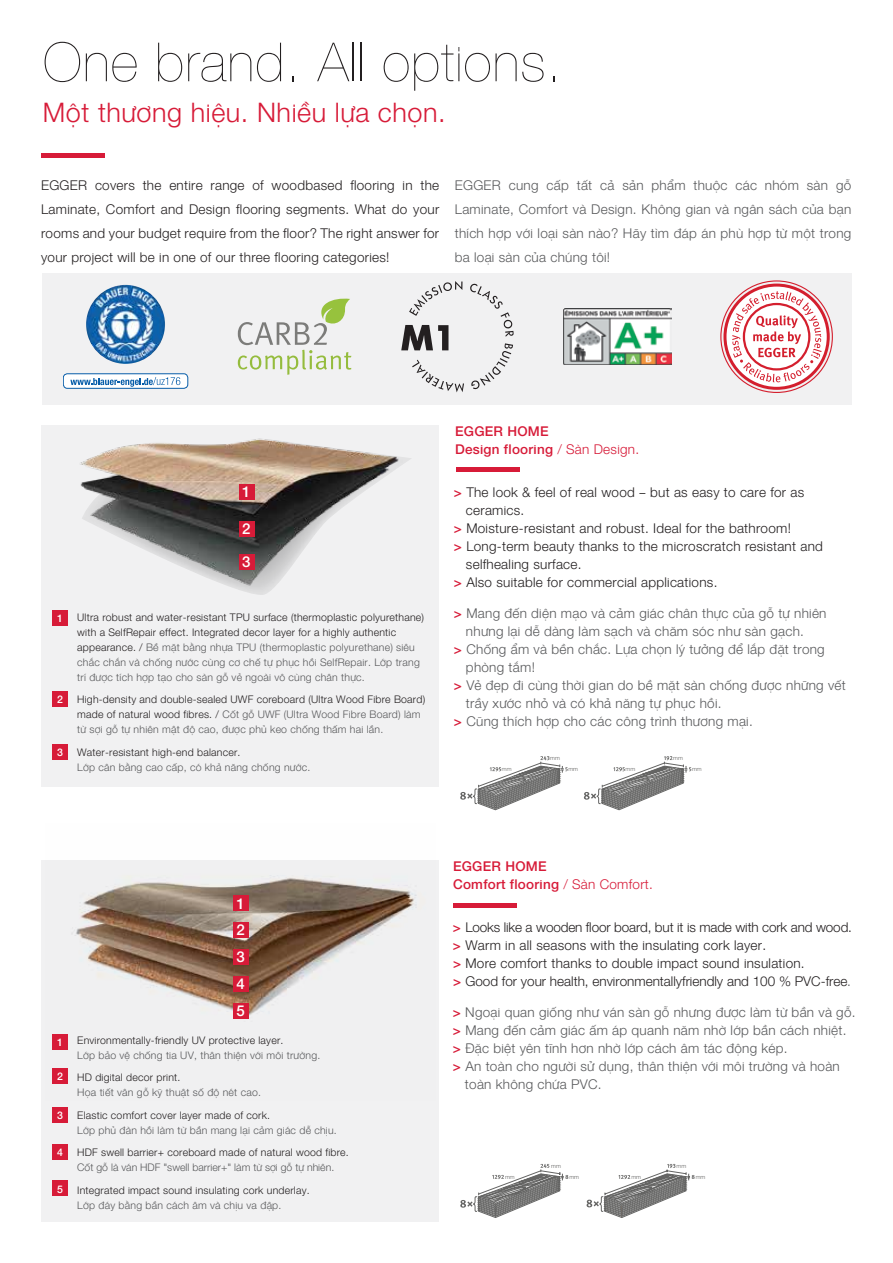
<style>
.page{position:relative;width:893px;height:1263px;background:#fff}
.page>*{position:absolute;margin:0;border:0;box-sizing:border-box;transform-origin:0 0}
.t1{font:300 54px "Hafele Helve N Ultra";letter-spacing:.02em;color:#231f20}
.t2{font:27px "Hafele Helve N Light";letter-spacing:.02em;color:#d71b38}
.t3{font:15px/26.8px "Hafele Helve N medium";color:#fff;text-align:justify}
.t4{font:13.5px/24px "Hafele Helve N Light";letter-spacing:.02em;color:#58595b;text-align:justify}
.t5{font:13.5px/24px "Hafele Helve N Light";letter-spacing:.02em;color:#231f20;text-align:justify}
.t6{font:13.5px/18px "Hafele Helve N Light";color:#231f20}
.t7{font:13.5px/18px "Hafele Helve N medium";letter-spacing:.02em;color:#d71b38}
.t8{font:10.5px/15px "Hafele Helve N Light";letter-spacing:.02em;color:#58595b}
.t9{font:10.5px/15px "Hafele Helve N Light";letter-spacing:.02em;color:#231f20}
.t10{font:10.5px "Hafele Helve N Light";color:#58595b}
.t11{font:10.5px "Hafele Helve N medium";color:#fff}
.t12{font:5.85px "Hafele Helve N Light";letter-spacing:-.005em;color:#646463}
.s1{color:#231f20}
.s2{color:#58595b}
.s3{font-family:"Hafele Helve N Light"}
.s4{font-family:"Hafele Helve N medium";color:#d71b38}
.s5{font-family:"Myriad Pro"}
</style>
<div class="page">
<div style="left:42px;top:425px;width:397px;height:362px;background:#f1f1f2"></div>
<div style="left:42px;top:273px;width:809px;height:131px;background:#f1f1f2"></div>
<div style="left:42px;top:860px;width:397px;height:362px;background:#f1f1f2"></div>
<img style="left:52px;top:875px;width:365px;height:209px">
<div style="left:233px;top:896px;width:15px;height:15px;background:#d71b38"></div>
<div style="left:233px;top:923px;width:15px;height:15px;background:#d71b38"></div>
<div style="left:233px;top:949px;width:15px;height:16px;background:#d71b38"></div>
<div style="left:233px;top:976px;width:15px;height:16px;background:#d71b38"></div>
<div style="left:233px;top:1003px;width:15px;height:15px;background:#d71b38"></div>
<div style="left:53px;top:691px;width:15px;height:16px;background:#d71b38"></div>
<div style="left:53px;top:610px;width:15px;height:15px;background:#d71b38"></div>
<div style="left:53px;top:744px;width:15px;height:16px;background:#d71b38"></div>
<div style="left:53px;top:1068px;width:15px;height:16px;background:#d71b38"></div>
<div style="left:53px;top:1034px;width:15px;height:15px;background:#d71b38"></div>
<div style="left:53px;top:1107px;width:15px;height:15px;background:#d71b38"></div>
<div style="left:53px;top:1144px;width:15px;height:15px;background:#d71b38"></div>
<div style="left:53px;top:1181px;width:15px;height:15px;background:#d71b38"></div>
<img style="left:80px;top:438px;width:331px;height:150px">
<div style="left:239px;top:484px;width:15px;height:15px;background:#d71b38"></div>
<div style="left:239px;top:521px;width:15px;height:16px;background:#d71b38"></div>
<div style="left:239px;top:554px;width:15px;height:16px;background:#d71b38"></div>
<svg style="left:460px;top:756px;width:108px;height:54px"></svg>
<svg style="left:584px;top:756px;width:107px;height:54px"></svg>
<svg style="left:460px;top:1164px;width:108px;height:54px"></svg>
<svg style="left:587px;top:1164px;width:108px;height:54px"></svg>
<hr style="left:456px;top:467px;width:64px;height:4px;background:#d71b38">
<div style="left:453px;top:903px;width:64px;height:5px;background:#d71b38"></div>
<div style="left:41px;top:153px;width:64px;height:5px;background:#d71b38"></div>
<svg style="left:725px;top:285px;width:103px;height:103px"></svg>
<div style="left:723px;top:284px;width:107px;height:106px;border:3px solid #d41f2e;border-radius:50%"></div>
<svg style="left:732px;top:291px;width:89px;height:91px"></svg>
<svg style="left:238px;top:298px;width:113px;height:77px"></svg>
<svg style="left:401px;top:325px;width:47px;height:25px"></svg>
<svg style="left:409px;top:281px;width:53px;height:35px"></svg>
<svg style="left:470px;top:283px;width:44px;height:54px"></svg>
<svg style="left:471px;top:343px;width:42px;height:46px"></svg>
<svg style="left:412px;top:360px;width:52px;height:32px"></svg>
<img style="left:563px;top:308px;width:108px;height:57px">
<div style="left:63px;top:374px;width:125px;height:14px;background:#fff;border-radius:4px"></div>
<div style="left:63px;top:374px;width:125px;height:14px;border:1px solid #075da9;border-radius:4px"></div>
<svg style="left:70px;top:377px;width:110px;height:10px"></svg>
<img style="left:86px;top:285px;width:79px;height:79px;border-radius:39px">
<h1 class="t1" style="left:43px;top:28px;width:520px">One brand. All options.</h1>
<h2 class="t2" style="left:43px;top:95px;width:404px">Một thương hiệu. Nhiều lựa chọn.</h2>
<p class="t5" style="left:41px;top:173px;width:400px">EGGER covers the entire range of woodbased flooring in the Laminate, Comfort and Design flooring segments. What do your rooms and your budget require from the floor? The right answer for your project will be in one of our three flooring categories!</p>
<p class="t4" style="left:455px;top:173px;width:398px">EGGER cung cấp tất cả sản phẩm thuộc các nhóm sàn gỗ Laminate, Comfort và Design. Không gian và ngân sách của bạn thích hợp với loại sàn nào? Hãy tìm đáp án phù hợp từ một trong ba loại sàn của chúng tôi!</p>
<p class="t3" style="left:242px;top:477px;width:10px">1</p>
<p class="t3" style="left:242px;top:514px;width:10px">2</p>
<p class="t3" style="left:242px;top:547px;width:10px">3</p>
<p class="t11" style="left:57px;top:610px;width:7px">1</p>
<p class="t11" style="left:57px;top:692px;width:7px">2</p>
<p class="t11" style="left:57px;top:745px;width:7px">3</p>
<p class="t8" style="left:77px;top:609px;width:348px"><span class="s1">Ultra robust and water-resistant TPU surface (thermoplastic polyurethane) with a SelfRepair effect. Integrated decor layer for a highly authentic appearance. /</span> Bề mặt bằng nhựa TPU (thermoplastic polyurethane) siêu chắc chắn và chống nước cùng cơ chế tự phục hồi SelfRepair. Lớp trang trí được tích hợp tạo cho sàn gỗ vẻ ngoài vô cùng chân thực.</p>
<p class="t9" style="left:77px;top:691px;width:349px">High-density and double-sealed UWF coreboard (Ultra Wood Fibre Board) made of natural wood fibres. / <span class="s2">Cốt gỗ UWF (Ultra Wood Fibre Board) làm từ sợi gỗ tự nhiên mật độ cao, được phủ keo chống thấm hai lần.</span></p>
<p class="t9" style="left:77px;top:744px;width:165px">Water-resistant high-end balancer.</p>
<p class="t8" style="left:77px;top:759px;width:235px">Lớp cân bằng cao cấp, có khả năng chống nước.</p>
<p class="t7" style="left:455px;top:421px;width:186px">EGGER HOME<br>Design flooring <span class="s3">/ Sàn Design.</span></p>
<p class="t5" style="left:454px;top:479px;width:352px"><span class="s4">&gt;</span> The look &amp; feel of real wood <span class="s5">–</span> but as easy to care for as</p>
<p class="t5" style="left:466px;top:497px;width:60px">ceramics.</p>
<p class="t5" style="left:454px;top:515px;width:338px"><span class="s4">&gt;</span> Moisture-resistant and robust. Ideal for the bathroom!</p>
<p class="t5" style="left:454px;top:533px;width:371px"><span class="s4">&gt;</span> Long-term beauty thanks to the microscratch resistant and</p>
<p class="t5" style="left:466px;top:551px;width:117px">selfhealing surface.</p>
<p class="t5" style="left:454px;top:569px;width:265px"><span class="s4">&gt;</span> Also suitable for commercial applications.</p>
<p class="t4" style="left:454px;top:601px;width:374px"><span class="s4">&gt;</span> Mang đến diện mạo và cảm giác chân thực của gỗ tự nhiên</p>
<p class="t4" style="left:466px;top:619px;width:340px">nhưng lại dễ dàng làm sạch và chăm sóc như sàn gạch.</p>
<p class="t4" style="left:454px;top:637px;width:372px"><span class="s4">&gt;</span> Chống ẩm và bền chắc. Lựa chọn lý tưởng để lắp đặt trong</p>
<p class="t4" style="left:466px;top:655px;width:70px">phòng tắm!</p>
<p class="t4" style="left:454px;top:673px;width:393px"><span class="s4">&gt;</span> Vẻ đẹp đi cùng thời gian do bề mặt sàn chống được những vết</p>
<p class="t4" style="left:466px;top:691px;width:257px">trầy xước nhỏ và có khả năng tự phục hồi.</p>
<p class="t4" style="left:454px;top:709px;width:300px"><span class="s4">&gt;</span> Cũng thích hợp cho các công trình thương mại.</p>
<p class="t12" style="left:550px;top:754px;width:11px">mm</p>
<p class="t12" style="left:502px;top:765px;width:11px">mm</p>
<p class="t12" style="left:568px;top:765px;width:11px">mm</p>
<p class="t12" style="left:673px;top:754px;width:11px">mm</p>
<p class="t12" style="left:626px;top:765px;width:11px">mm</p>
<p class="t12" style="left:692px;top:765px;width:11px">mm</p>
<p class="t11" style="left:57px;top:1035px;width:7px">1</p>
<p class="t11" style="left:57px;top:1069px;width:7px">2</p>
<p class="t11" style="left:57px;top:1108px;width:7px">3</p>
<p class="t11" style="left:57px;top:1144px;width:7px">4</p>
<p class="t11" style="left:57px;top:1181px;width:7px">5</p>
<p class="t3" style="left:236px;top:889px;width:10px">1<br>2<br>3<br>4<br>5</p>
<p class="t9" style="left:77px;top:1032px;width:208px">Environmentally-friendly UV protective layer.</p>
<p class="t8" style="left:77px;top:1047px;width:245px">Lớp bảo vệ chống tia UV, thân thiện với môi trường.</p>
<p class="t9" style="left:77px;top:1070px;width:105px">HD digital decor print.</p>
<p class="t8" style="left:77px;top:1085px;width:185px">Họa tiết vân gỗ kỹ thuật số độ nét cao.</p>
<p class="t9" style="left:77px;top:1107px;width:194px">Elastic comfort cover layer made of cork.</p>
<p class="t8" style="left:77px;top:1122px;width:261px">Lớp phủ đàn hồi làm từ bần mang lại cảm giác dễ chịu.</p>
<p class="t9" style="left:77px;top:1145px;width:273px">HDF swell barrier+ coreboard made of natural wood fibre.</p>
<p class="t10" style="left:77px;top:1161px;width:258px">Cốt gỗ là ván HDF "swell barrier+" làm từ sợi gỗ tự nhiên.</p>
<p class="t9" style="left:77px;top:1182px;width:234px">Integrated impact sound insulating cork underlay.</p>
<p class="t8" style="left:77px;top:1197px;width:206px">Lớp đáy bằng bần cách âm và chịu va đập.</p>
<p class="t7" style="left:453px;top:856px;width:201px">EGGER HOME<br>Comfort flooring <span class="s3">/ Sàn Comfort.</span></p>
<p class="t6" style="left:453px;top:918px;width:401px"><span class="s4">&gt;</span> Looks like a wooden floor board, but it is made with cork and wood. <span class="s4">&gt;</span> Warm in all seasons with the insulating cork layer.<br><span class="s4">&gt;</span> More comfort thanks to double impact sound insulation.<br><span class="s4">&gt;</span> Good for your health, environmentallyfriendly and 100 % PVC-free<span class="s2">.</span></p>
<p class="t4" style="left:453px;top:1000px;width:404px"><span class="s4">&gt;</span> Ngoại quan giống như ván sàn gỗ nhưng được làm từ bần và gỗ.</p>
<p class="t4" style="left:453px;top:1018px;width:395px"><span class="s4">&gt;</span> Mang đến cảm giác ấm áp quanh năm nhờ lớp bần cách nhiệt.</p>
<p class="t4" style="left:453px;top:1036px;width:336px"><span class="s4">&gt;</span> Đặc biệt yên tĩnh hơn nhờ lớp cách âm tác động kép.</p>
<p class="t4" style="left:453px;top:1054px;width:388px"><span class="s4">&gt;</span> An toàn cho người sử dụng, thân thiện với môi trường và hoàn</p>
<p class="t4" style="left:465px;top:1072px;width:138px">toàn không chứa PVC.</p>
<p class="t12" style="left:551px;top:1162px;width:11px">mm</p>
<p class="t12" style="left:505px;top:1173px;width:11px">mm</p>
<p class="t12" style="left:569px;top:1173px;width:11px">mm</p>
<p class="t12" style="left:677px;top:1162px;width:11px">mm</p>
<p class="t12" style="left:631px;top:1173px;width:11px">mm</p>
<p class="t12" style="left:696px;top:1173px;width:11px">mm</p>
</div>
